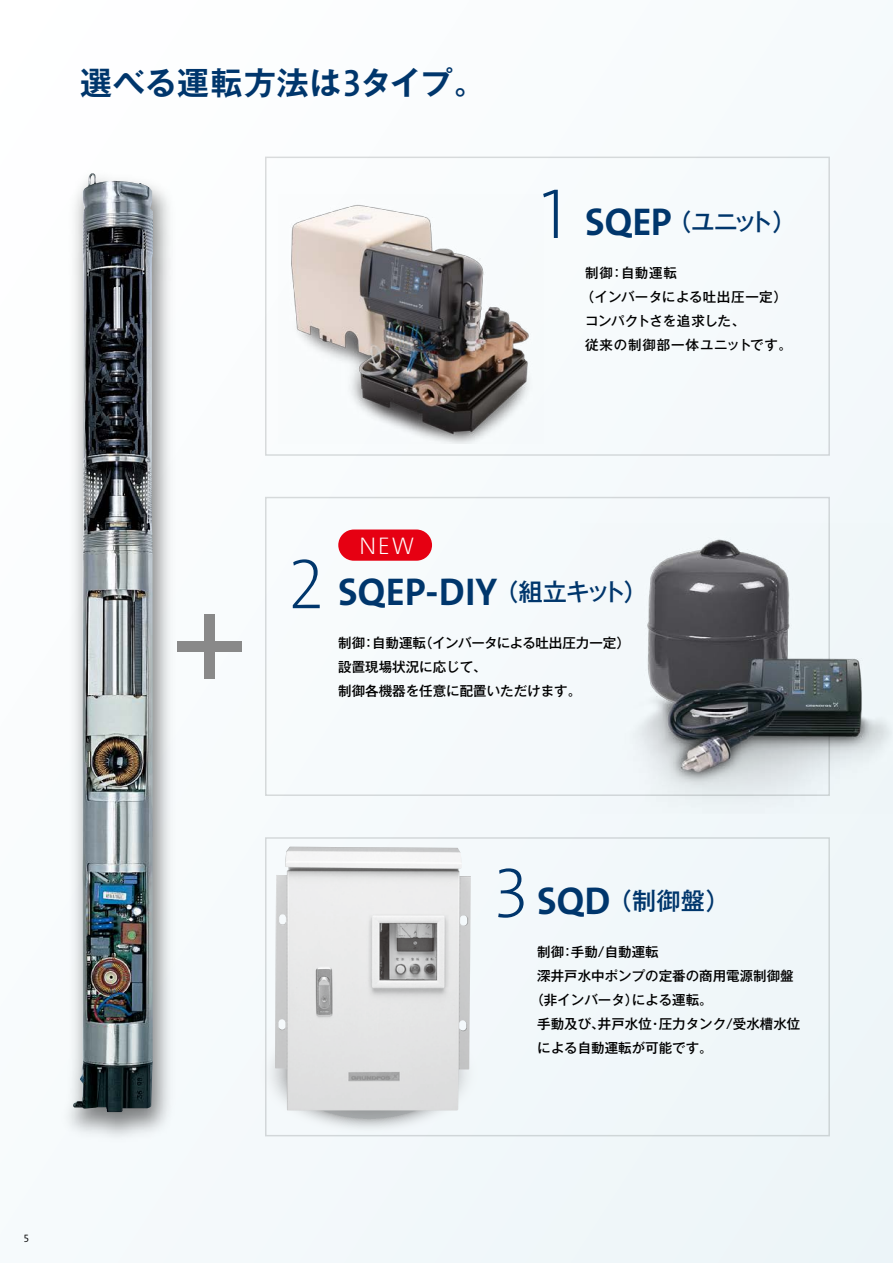
<style>
.page{position:relative;width:893px;height:1263px;background:#f6fafc}
.page>*{position:absolute;margin:0;border:0;box-sizing:border-box;transform-origin:0 0}
.t1{font:38.85px "Grundfos The Sans V2 OT 7 B";color:#00366c}
.t2{font:700 31.95px "Gothic MB101 Pro De";letter-spacing:.025em;color:#00366c}
.t3{font:24.3px "Grundfos The Sans V2 OT 2 XL";color:#fff}
.t4{font:500 24.15px "Gothic MB101 Pro";letter-spacing:-.06em;color:#00366c}
.t5{font:500 13.5px/24px "Gothic MB101 Pro";color:#000}
.t6{font:500 13.5px "Gothic MB101 Pro";letter-spacing:.02em;color:#000}
.t7{font:500 13.5px "Gothic MB101 Pro";letter-spacing:.055em;color:#000}
.t8{font:500 13.5px "Gothic MB101 Pro";letter-spacing:-.02em;color:#000}
.t9{font:10.8px "Grundfos The Sans V2 OT 4 SL";color:#000}
.s1{font-family:"Grundfos The Sans V2 OT 6 SB";font-weight:400;font-size:38.25px}
.s2{font-family:"Grundfos The Sans V2 OT 2 XL";font-weight:400;font-size:71.4px}
.s3{font-family:"Grundfos The Sans V2 OT 7 B";font-weight:400;font-size:38.85px}
.s4{font-family:"Grundfos The Sans V2 OT 2 XL";font-size:71.4px}
.s5{font-family:"Gothic MB101 Pro";font-weight:500;font-size:24.15px}
</style>
<div class="page">
<div style="left:265px;top:157px;width:565px;height:299px;border:1px solid #dcdddd"></div>
<img style="left:291px;top:205px;width:238px;height:239px">
<img style="left:73px;top:173px;width:81px;height:939px">
<div style="left:177px;top:641px;width:64px;height:11px;background:#898989"></div>
<div style="left:204px;top:614px;width:11px;height:65px;background:#898989"></div>
<svg style="left:265px;top:999px;width:236px;height:138px"></svg>
<img style="left:275px;top:847px;width:196px;height:263px">
<img style="left:580px;top:524px;width:312px;height:280px">
<div style="left:338px;top:529px;width:94px;height:32px;background:#e60012;border-radius:16px"></div>
<h2 class="t2" style="left:80px;top:56px;width:407px">選べる運転方法は<span class="s1">3</span>タイプ。</h2>
<h3 class="t4" style="left:541px;top:201px;width:257px"><span class="s2">1</span> <span class="s3">SQEP</span>（ユニット）</h3>
<p class="t5" style="left:585px;top:259px;width:93px">制御：自動運転</p>
<p class="t6" style="left:581px;top:286px;width:208px">（インバータによる吐出圧一定）</p>
<p class="t8" style="left:585px;top:310px;width:162px">コンパクトさを追求した、</p>
<p class="t7" style="left:585px;top:334px;width:209px">従来の制御部一体ユニットです。</p>
<p class="t9" style="left:24px;top:1231px;width:7px">5</p>
<h3 class="t3" style="left:359px;top:530px;width:57px">NEW</h3>
<h1 class="t1" style="left:288px;top:567px;width:361px"><span class="s4">2</span> SQEP-DIY<span class="s5">（組立キット）</span></h1>
<p class="t5" style="left:338px;top:630px;width:293px">制御：自動運転（インバータによる吐出圧力一定）設置現場状況に応じて、<br>制御各機器を任意に配置いただけます。</p>
<h3 class="t4" style="left:493px;top:881px;width:238px"><span class="s2">3</span> <span class="s3">SQD</span> （制御盤）</h3>
<p class="t5" style="left:537px;top:938px;width:123px">制御：手動/自動運転</p>
<p class="t5" style="left:537px;top:962px;width:258px">深井戸水中ポンプの定番の商用電源制御盤</p>
<p class="t5" style="left:530px;top:986px;width:184px">（非インバータ）による運転。</p>
<p class="t5" style="left:537px;top:1010px;width:265px">手動及び、井戸水位・圧力タンク/受水槽水位</p>
<p class="t5" style="left:537px;top:1034px;width:177px">による自動運転が可能です。</p>
</div>
